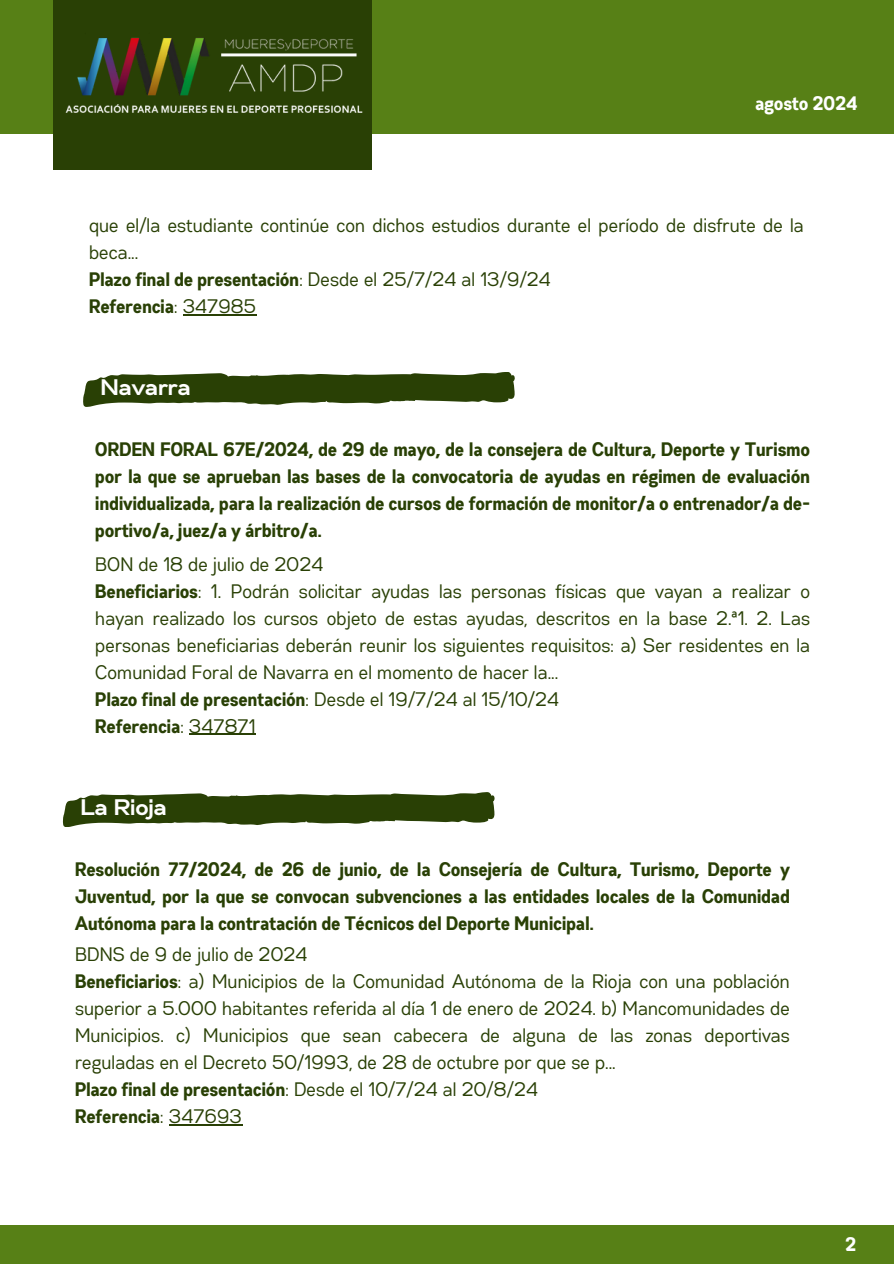
<style>
.page{position:relative;width:894px;height:1264px;background:#fff}
.page>*{position:absolute;margin:0;border:0;box-sizing:border-box;transform-origin:0 0}
.t1{font:700 22.5px "Gabriel Sans";color:#fff}
.t2{font:19.5px/27px "Gabriel Sans Cond";color:#294005;text-align:justify}
.t3{font:700 19.5px/27px "Gabriel Sans Cond";color:#294005;text-align:justify}
.t4{font:700 19.5px "Gabriel Sans Cond";color:#fff}
.s1{font-weight:400}
.s2{font-weight:700}
</style>
<div class="page">
<div style="left:0;top:0;width:893px;height:134px;background:#578016"></div>
<div style="left:53px;top:0;width:319px;height:170px;background:#294005"></div>
<div style="left:0;top:1224px;width:893px;height:39px;background:#578016"></div>
<img style="left:65px;top:37px;width:298px;height:76px">
<hr style="left:183px;top:314px;width:73px;height:1px;background:#294005">
<hr style="left:189px;top:734px;width:67px;height:1px;background:#294005">
<svg style="left:83px;top:372px;width:431px;height:34px"></svg>
<hr style="left:169px;top:1124px;width:73px;height:1px;background:#294005">
<svg style="left:63px;top:792px;width:431px;height:34px"></svg>
<p class="t4" style="left:755px;top:95px;width:103px">agosto 2024</p>
<p class="t2" style="left:89px;top:213px;width:716px">que el/la estudiante continúe con dichos estudios durante el período de disfrute de la beca...</p>
<p class="t3" style="left:89px;top:267px;width:463px">Plazo final de presentación<span class="s1">: Desde el 25/7/24 al 13/9/24</span></p>
<p class="t3" style="left:89px;top:294px;width:169px">Referencia<span class="s1">: 347985</span></p>
<p class="t1" style="left:101px;top:377px;width:91px">Navarra</p>
<p class="t3" style="left:96px;top:436px;width:716px">ORDEN FORAL 67E/2024, de 29 de mayo, de la consejera de Cultura, Deporte y Turismo por la que se aprueban las bases de la convocatoria de ayudas en régimen de evaluación individualizada, para la realización de cursos de formación de monitor/a o entrenador/a de&shy;portivo/a, juez/a y árbitro/a.</p>
<h1 class="t2" style="left:96px;top:551px;width:229px">BON de 18 de julio de 2024</h1>
<h2 class="t2" style="left:96px;top:578px;width:716px"><span class="s2">Beneficiarios</span>: 1. Podrán solicitar ayudas las personas físicas que vayan a realizar o hayan realizado los cursos objeto de estas ayudas, descritos en la base 2.ª1. 2. Las personas beneficiarias deberán reunir los siguientes requisitos: a) Ser residentes en la Comunidad Foral de Navarra en el momento de hacer la...</h2>
<p class="t2" style="left:96px;top:686px;width:465px"><span class="s2">Plazo final de presentación</span>: Desde el 19/7/24 al 15/10/24</p>
<p class="t3" style="left:96px;top:713px;width:162px">Referencia<span class="s1">: 347871</span></p>
<p class="t1" style="left:81px;top:797px;width:88px">La Rioja</p>
<p class="t3" style="left:75px;top:856px;width:716px">Resolución 77/2024, de 26 de junio, de la Consejería de Cultura, Turismo, Deporte y Juventud, por la que se convocan subvenciones a las entidades locales de la Comunidad Autónoma para la contratación de Técnicos del Deporte Municipal.</p>
<p class="t2" style="left:75px;top:942px;width:234px">BDNS de 9 de julio de 2024</p>
<h1 class="t2" style="left:75px;top:969px;width:716px"><span class="s2">Beneficiarios</span>: a) Municipios de la Comunidad Autónoma de la Rioja con una población superior a 5.000 habitantes referida al día 1 de enero de 2024. b) Mancomunidades de Municipios. c) Municipios que sean cabecera de alguna de las zonas deportivas reguladas en el Decreto 50/1993, de 28 de octubre por que se p...</h1>
<h2 class="t3" style="left:75px;top:1077px;width:464px">Plazo final de presentación<span class="s1">: Desde el 10/7/24 al 20/8/24</span></h2>
<p class="t3" style="left:75px;top:1104px;width:168px">Referencia<span class="s1">: 347693</span></p>
<p class="t4" style="left:845px;top:1235px;width:12px">2</p>
</div>
